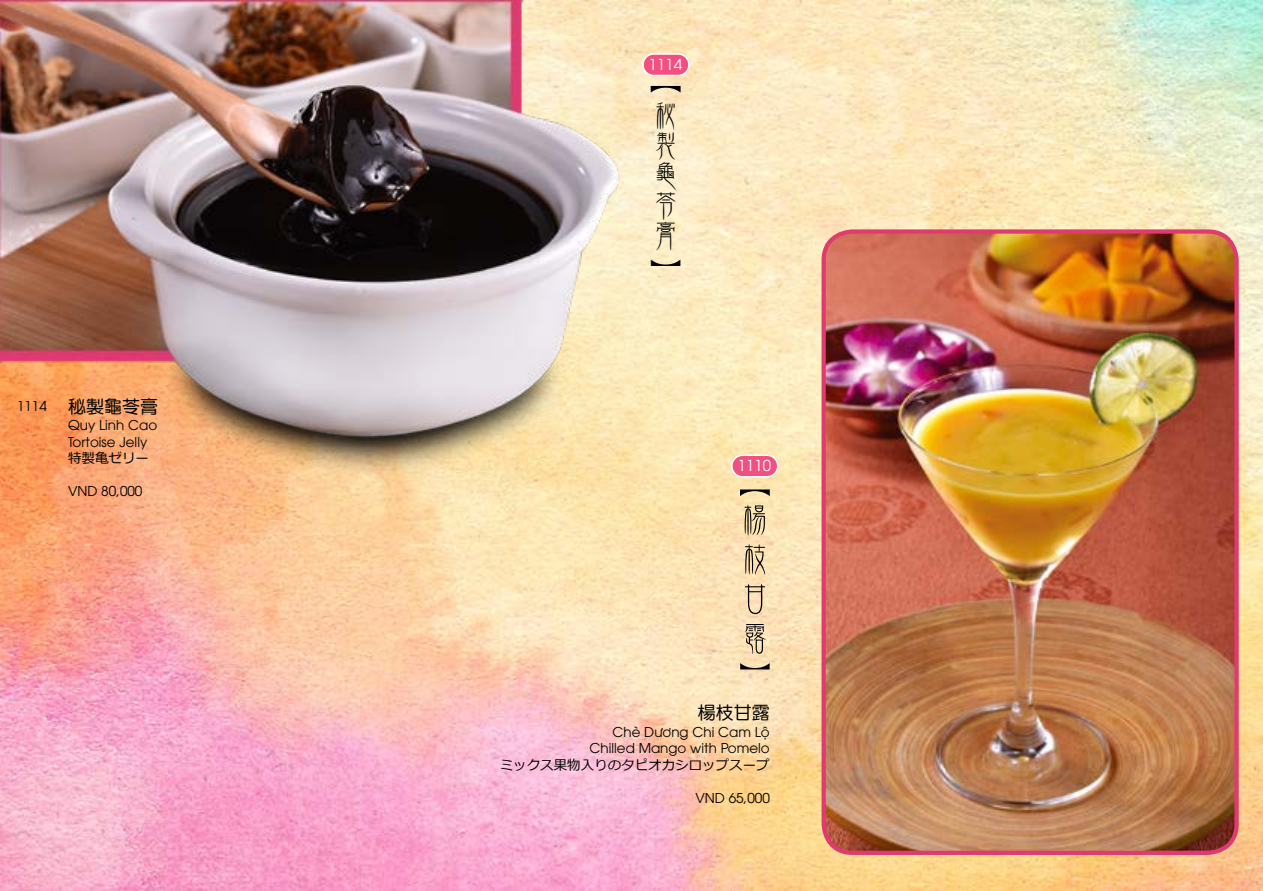
<style>
.page{position:relative;width:1263px;height:891px;background:#fff}
.page>*{position:absolute;margin:0;border:0;box-sizing:border-box;transform-origin:0 0}
.t1{font:30px/30px "DF Jin Wen W3 WIN BF";color:#000}
.t2{font:18px "DF Yuan Std W5";color:#000}
.t3{font:15px "UTM Avo";color:#fff}
.t4{font:13.5px/16.2px "UTM Avo";color:#000}
.t5{font:13.5px "Meiryo";color:#000}
.s1{font-family:"UTM Avo";font-size:13.5px}
</style>
<div class="page">
<img style="left:0;top:0;width:1263px;height:891px">
<img style="left:0;top:0;width:678px;height:490px">
<div style="left:732px;top:455px;width:45px;height:22px;background:#f15081;border-radius:11px"></div>
<div style="left:731px;top:455px;width:47px;height:23px;border:2px solid #fff;border-radius:11px"></div>
<div style="left:643px;top:54px;width:46px;height:22px;background:#f15081;border-radius:11px"></div>
<div style="left:642px;top:53px;width:47px;height:23px;border:2px solid #fff;border-radius:11px"></div>
<img style="left:824px;top:230px;width:413px;height:623px">
<div style="left:821px;top:229px;width:417px;height:626px;border:4px solid #df3b71;border-radius:29px"></div>
<svg style="left:740px;top:489px;width:30px;height:180px;background:#d4be99"></svg>
<h2 class="t2" style="left:17px;top:396px;width:143px"><span class="s1">1114</span> 秘製龜苓膏</h2>
<p class="t4" style="left:68px;top:416px;width:91px">Quy Linh Cao<br>Tortoise Jelly</p>
<p class="t5" style="left:68px;top:449px;width:82px">特製亀ゼリー</p>
<p class="t4" style="left:68px;top:482px;width:76px">VND 80,000</p>
<p class="t3" style="left:649px;top:53px;width:35px">1114</p>
<h1 class="t1" style="left:651px;top:71px;width:31px">【秘製龜苓膏】</h1>
<p class="t3" style="left:737px;top:454px;width:35px">1110</p>
<h2 class="t2" style="left:698px;top:703px;width:74px">楊枝甘露</h2>
<p class="t4" style="left:589px;top:723px;width:182px;text-align:right">Chè Dương Chi Cam Lộ<br>Chilled Mango with Pomelo</p>
<p class="t5" style="left:500px;top:755px;width:271px">ミックス果物入りのタピオカシロップスープ</p>
<p class="t4" style="left:695px;top:788px;width:76px">VND 65,000</p>
</div>
